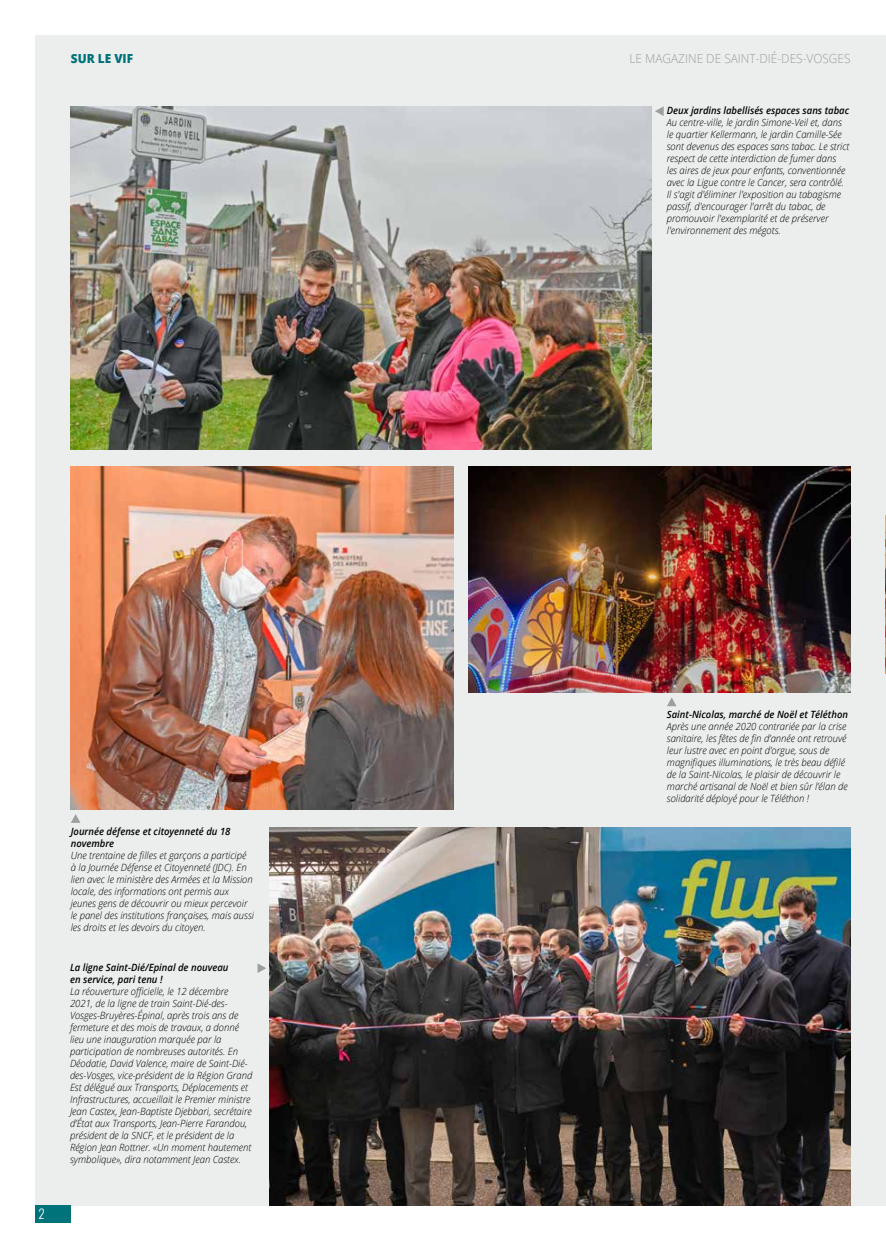
<style>
.page{position:relative;width:886px;height:1241px;background:#fff}
.page>*{position:absolute;margin:0;border:0;box-sizing:border-box;transform-origin:0 0}
.t1{font:300 15px "Open Sans";color:#9c9e9f}
.t2{font:300 12.5px "Open Sans";color:#9c9e9f;scale:.95 1}
.t3{font:800 12.5px "Open Sans";color:#00727a;scale:.95 1}
.t4{font:300 12.5px "Oswald";color:#fff}
.t5{font:italic 300 10px/12px "Open Sans";color:#000;scale:.95 1}
.t6{font:italic 600 10px/12px "Open Sans";color:#000;scale:.95 1}
</style>
<div class="page">
<div style="left:35px;top:35px;width:851px;height:1170px;background:#eceded"></div>
<img style="left:71px;top:106px;width:580px;height:343px">
<img style="left:71px;top:467px;width:382px;height:342px">
<img style="left:468px;top:467px;width:382px;height:225px">
<img style="left:269px;top:827px;width:581px;height:378px">
<svg style="left:655px;top:106px;width:9px;height:10px"></svg>
<svg style="left:71px;top:814px;width:9px;height:8px"></svg>
<svg style="left:667px;top:697px;width:9px;height:9px"></svg>
<svg style="left:258px;top:963px;width:8px;height:9px"></svg>
<img style="left:885px;top:515px;width:1px;height:158px">
<div style="left:35px;top:1205px;width:36px;height:17px;background:#00727a"></div>
<h1 class="t1" style="left:627px;top:49px;width:225px">LE MAGAZINE DE SAINT-DIÉ-DES-</h1>
<p class="t3" style="left:71px;top:49px;width:67px">SUR LE VIF</p>
<p class="t2" style="left:629px;top:50px;width:234px">LE MAGAZINE DE SAINT-DIÉ-DES-VOSGES</p>
<p class="t6" style="left:667px;top:104px;width:193px">Deux jardins labellisés espaces sans tabac</p>
<p class="t5" style="left:667px;top:116px;width:194px">Au centre-ville, le jardin Simone-Veil et, dans le quartier Kellermann, le jardin Camille-Sée sont devenus des espaces sans tabac. Le strict respect de cette interdiction de fumer dans<br>les aires de jeux pour enfants, conventionnée avec la Ligue contre le Cancer, sera contrôlé.<br>Il s'agit d'éliminer l'exposition au tabagisme passif, d'encourager l'arrêt du tabac, de promouvoir l'exemplarité et de préserver l'environnement des mégots.</p>
<p class="t4" style="left:39px;top:1204px;width:7px">2</p>
<p class="t6" style="left:71px;top:825px;width:170px">Journée défense et citoyenneté du 18 novembre</p>
<p class="t5" style="left:71px;top:848px;width:194px">Une trentaine de filles et garçons a participé à la Journée Défense et Citoyenneté (JDC). En lien avec le ministère des Armées et la Mission locale, des informations ont permis aux jeunes gens de découvrir ou mieux percevoir le panel des institutions françaises, mais aussi les droits et les devoirs du citoyen.</p>
<p class="t6" style="left:70px;top:961px;width:168px">La ligne Saint-Dié/Epinal de nouveau en service, pari tenu !</p>
<p class="t5" style="left:70px;top:984px;width:193px">La réouverture officielle, le 12 décembre 2021, de la ligne de train Saint-Dié-des-Vosges-Bruyères-Épinal, après trois ans de fermeture et des mois de travaux, a donné lieu une inauguration marquée par la participation de nombreuses autorités. En Déodatie, David Valence, maire de Saint-Dié&shy;des-Vosges, vice-président de la Région Grand Est délégué aux Transports, Déplacements et Infrastructures, accueillait le Premier ministre Jean Castex, Jean-Baptiste Djebbari, secrétaire d’État aux Transports, Jean-Pierre Farandou, président de la SNCF, et le président de la Région Jean Rottner. «Un moment hautement symbolique», dira notamment Jean Castex.</p>
<p class="t6" style="left:667px;top:708px;width:192px">Saint-Nicolas, marché de Noël et Téléthon</p>
<p class="t5" style="left:667px;top:720px;width:192px">Après une année 2020 contrariée par la crise sanitaire, les fêtes de fin d’année ont retrouvé leur lustre avec en point d’orgue, sous de magnifiques illuminations, le très beau défilé de la Saint-Nicolas, le plaisir de découvrir le marché artisanal de Noël et bien sûr l’élan de solidarité déployé pour le Téléthon !</p>
</div>
